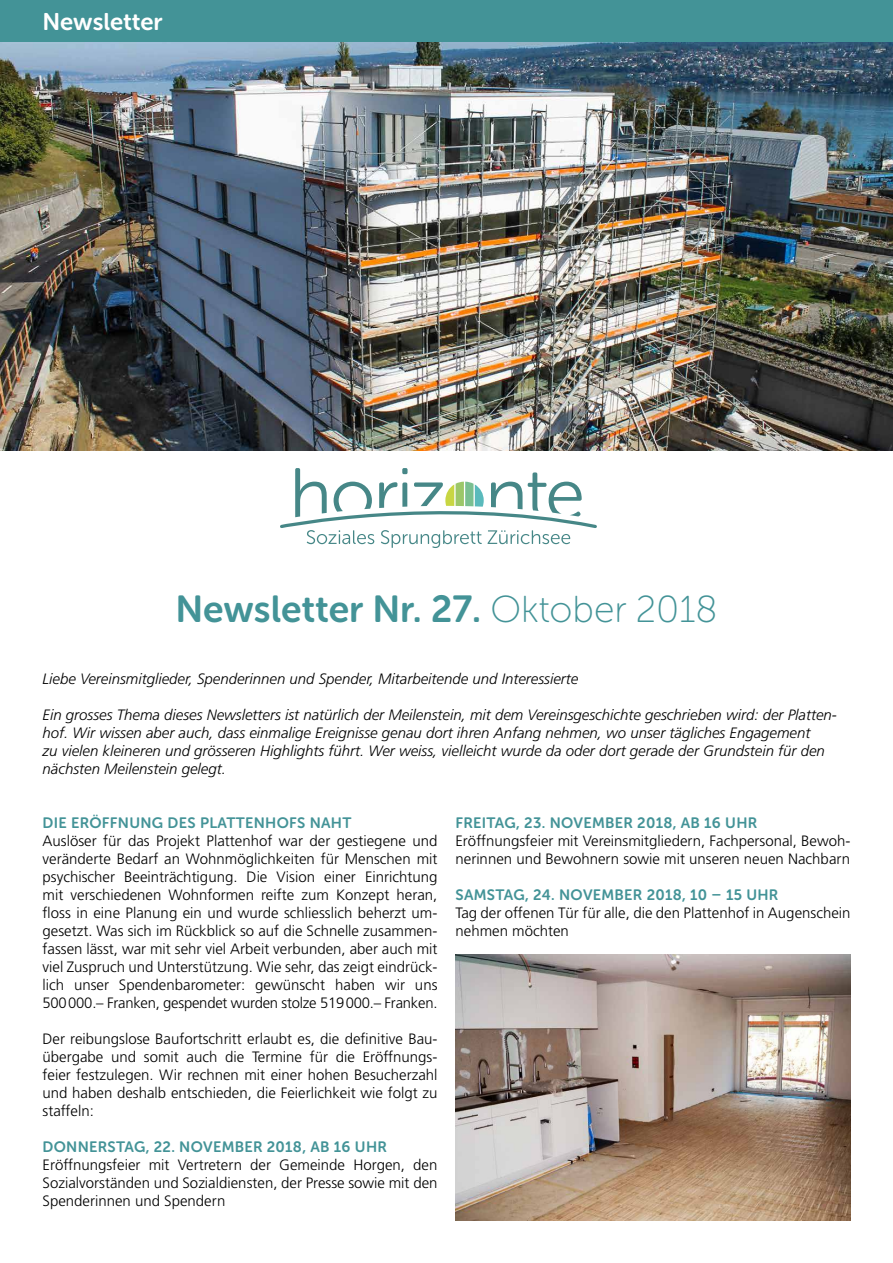
<style>
.page{position:relative;width:893px;height:1263px;background:#fff}
.page>*{position:absolute;margin:0;border:0;box-sizing:border-box;transform-origin:0 0}
.t1{font:37.5px "Museo Sans Rounded 700";color:#439397}
.t2{font:24px "Museo Sans Rounded 700";color:#fff}
.t3{font:300 15px/18px "Frutiger";color:#000;text-align:justify}
.t4{font:italic 300 15px/18px "Frutiger";color:#000}
.t5{font:15px "Museo Sans Rounded 700";letter-spacing:.02em;color:#439397}
.s1{font-family:"Museo Sans Rounded 100"}
</style>
<div class="page">
<div style="left:0;top:0;width:893px;height:43px;background:#439397"></div>
<img style="left:0;top:43px;width:893px;height:407px">
<svg style="left:280px;top:468px;width:317px;height:80px"></svg>
<img style="left:455px;top:954px;width:395px;height:266px">
<h2 class="t2" style="left:43px;top:9px;width:122px">Newsletter</h2>
<h1 class="t1" style="left:176px;top:589px;width:543px">Newsletter Nr. 27. <span class="s1">Oktober 2018</span></h1>
<p class="t4" style="left:43px;top:670px;width:537px">Liebe Vereinsmitglieder, Spenderinnen und Spender, Mitarbeitende und Interessierte</p>
<p class="t4" style="left:43px;top:706px;width:796px">Ein grosses Thema dieses Newsletters ist natürlich der Meilenstein, mit dem Vereinsgeschichte geschrieben wird: der Platten&shy;hof. Wir wissen aber auch, dass einmalige Ereignisse genau dort ihren Anfang nehmen, wo unser tägliches Engagement<br>zu vielen kleineren und grösseren Highlights führt. Wer weiss, vielleicht wurde da oder dort gerade der Grundstein für den nächsten Meilenstein gelegt.</p>
<p class="t5" style="left:43px;top:814px;width:310px">DIE ERÖFFNUNG DES PLATTENHOFS NAHT</p>
<p class="t3" style="left:43px;top:832px;width:396px">Auslöser für das Projekt Plattenhof war der gestiegene und veränderte Bedarf an Wohnmöglichkeiten für Menschen mit psychischer Beeinträchtigung. Die Vision einer Einrichtung mit verschiedenen Wohnformen reifte zum Konzept heran, floss in eine Planung ein und wurde schliesslich beherzt um&shy;gesetzt. Was sich im Rückblick so auf die Schnelle zusammen&shy;fassen lässt, war mit sehr viel Arbeit verbunden, aber auch mit viel Zuspruch und Unterstützung. Wie sehr, das zeigt eindrück&shy;lich unser Spendenbarometer: gewünscht haben wir uns 500000.– Franken, gespendet wurden stolze 519000.– Franken.</p>
<p class="t3" style="left:43px;top:1030px;width:396px">Der reibungslose Baufortschritt erlaubt es, die definitive Bau&shy;übergabe und somit auch die Termine für die Eröffnungs&shy;feier festzulegen. Wir rechnen mit einer hohen Besucherzahl und haben deshalb entschieden, die Feierlichkeit wie folgt zu staffeln:</p>
<p class="t5" style="left:43px;top:1138px;width:346px">DONNERSTAG, 22. NOVEMBER 2018, AB 16 UHR</p>
<p class="t3" style="left:43px;top:1156px;width:396px">Eröffnungsfeier mit Vertretern der Gemeinde Horgen, den Sozialvorständen und Sozialdiensten, der Presse sowie mit den Spenderinnen und Spendern</p>
<p class="t5" style="left:455px;top:814px;width:303px">FREITAG, 23. NOVEMBER 2018, AB 16 UHR</p>
<p class="t3" style="left:455px;top:832px;width:396px">Eröffnungsfeier mit Vereinsmitgliedern, Fachpersonal, Bewoh&shy;nerinnen und Bewohnern sowie mit unseren neuen Nachbarn</p>
<p class="t5" style="left:455px;top:886px;width:324px">SAMSTAG, 24. NOVEMBER 2018, 10 – 15 UHR</p>
<p class="t3" style="left:455px;top:904px;width:396px">Tag der offenen Tür für alle, die den Plattenhof in Augenschein nehmen möchten</p>
</div>
